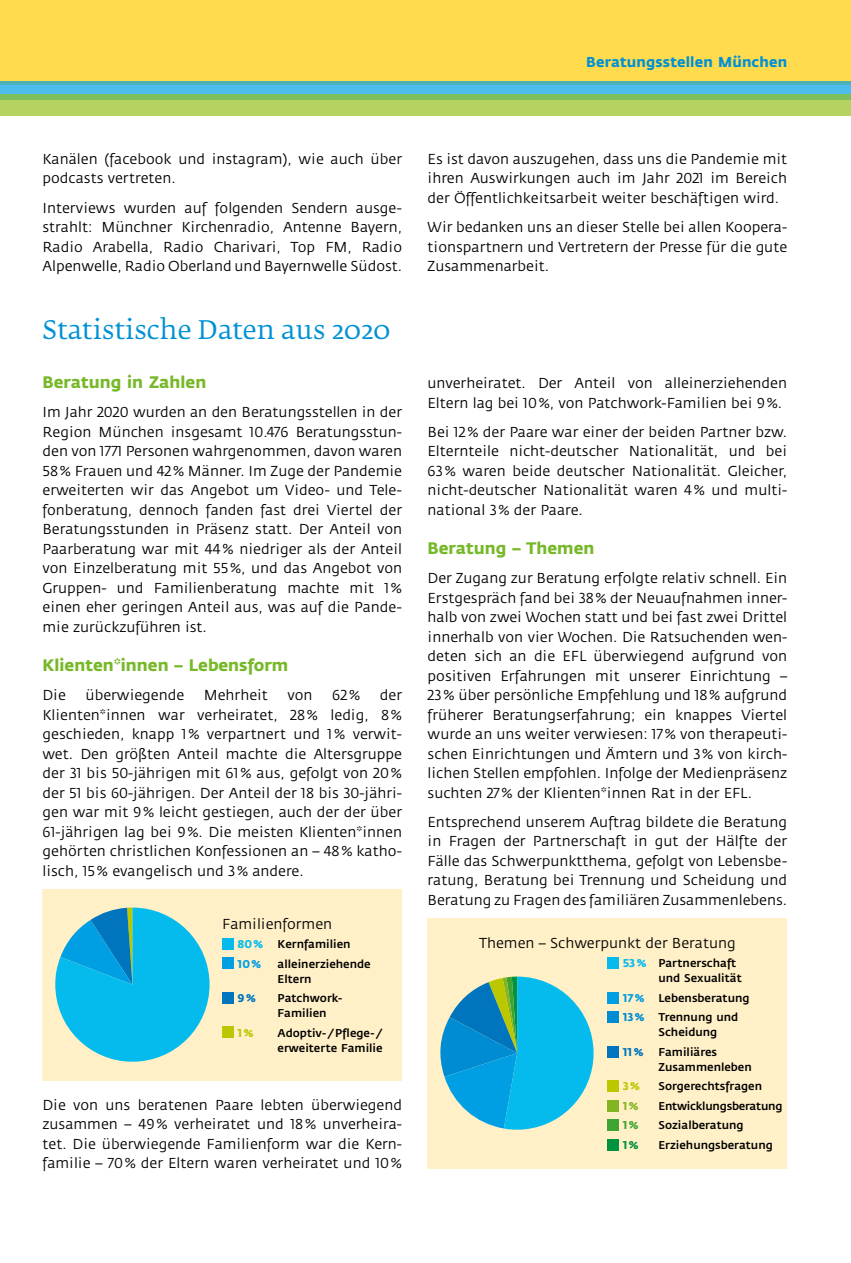
<style>
.page{position:relative;width:851px;height:1263px;background:#fff}
.page>*{position:absolute;margin:0;border:0;box-sizing:border-box;transform-origin:0 0}
.t1{font:25.5px "Fedra Serif B";color:#0091d4}
.t2{font:700 16.5px "Fedra Sans";color:#76b828}
.t3{font:14.25px/19.5px "Fedra Sans";color:#000;text-align:justify}
.t4{font:700 14.25px "Fedra Sans";letter-spacing:.01em;color:#0091d4}
.t5{font:500 11.25px/15px "Fedra Sans";color:#000}
.t6{font:500 11.25px "Fedra Sans";letter-spacing:-.02em;color:#000}
.t7{font:700 11.25px "Fedra Sans";color:#0075be}
.t8{font:700 11.25px "Fedra Sans";color:#bbc800}
.t9{font:700 11.25px "Fedra Sans";color:#05bbee}
.t10{font:700 11.25px "Fedra Sans";color:#009ee3}
.t11{font:700 11.25px "Fedra Sans";color:#81b622}
.t12{font:700 11.25px "Fedra Sans";color:#3da434}
.t13{font:700 11.25px "Fedra Sans";color:#00923e}
.s1{font-weight:700;color:#05bbee}
.s2{font-weight:700;color:#009ee3}
.s3{font-weight:700;color:#008cd3}
</style>
<div class="page">
<div style="left:43px;top:889px;width:359px;height:191px;background:#fff0c7"></div>
<svg style="left:55px;top:907px;width:154px;height:155px"></svg>
<div style="left:222px;top:938px;width:11px;height:11px;background:#05bbee"></div>
<div style="left:222px;top:957px;width:11px;height:12px;background:#009ee3"></div>
<div style="left:222px;top:992px;width:11px;height:11px;background:#0075be"></div>
<div style="left:222px;top:1026px;width:11px;height:12px;background:#bbc800"></div>
<div style="left:427px;top:918px;width:360px;height:250px;background:#fff0c7"></div>
<div style="left:607px;top:957px;width:11px;height:12px;background:#05bbee"></div>
<div style="left:607px;top:992px;width:11px;height:11px;background:#009ee3"></div>
<div style="left:607px;top:1011px;width:11px;height:12px;background:#008cd3"></div>
<div style="left:607px;top:1046px;width:11px;height:11px;background:#0075be"></div>
<div style="left:607px;top:1080px;width:11px;height:12px;background:#bbc800"></div>
<div style="left:607px;top:1100px;width:11px;height:11px;background:#81b622"></div>
<div style="left:607px;top:1119px;width:11px;height:12px;background:#3da434"></div>
<div style="left:607px;top:1139px;width:11px;height:11px;background:#00923e"></div>
<svg style="left:440px;top:976px;width:153px;height:154px"></svg>
<div style="left:0;top:0;width:850px;height:82px;background:#ffdb4d"></div>
<svg style="left:0;top:82px;width:850px;height:12px;background:#4db8de"></svg>
<svg style="left:0;top:94px;width:850px;height:22px;background:#a5cd5e"></svg>
<p class="t4" style="left:586px;top:54px;width:202px">Beratungsstellen München</p>
<p class="t3" style="left:43px;top:149px;width:361px">Kanälen (facebook und instagram), wie auch über podcasts vertreten.</p>
<p class="t3" style="left:43px;top:198px;width:361px">Interviews wurden auf folgenden Sendern ausge&shy;strahlt: Münchner Kirchenradio, Antenne Bayern, Radio Arabella, Radio Charivari, Top FM, Radio Alpenwelle, Radio Oberland und Bayernwelle Südost.</p>
<h1 class="t1" style="left:43px;top:316px;width:349px">Statistische Daten aus 2020</h1>
<p class="t2" style="left:43px;top:372px;width:165px">Beratung in Zahlen</p>
<p class="t3" style="left:43px;top:403px;width:361px">Im Jahr 2020 wurden an den Beratungsstellen in der Region München insgesamt 10.476 Beratungsstun&shy;den von 1771 Personen wahrgenommen, davon waren 58% Frauen und 42% Männer. Im Zuge der Pandemie erweiterten wir das Angebot um Video- und Tele&shy;fonberatung, dennoch fanden fast drei Viertel der Beratungsstunden in Präsenz statt. Der Anteil von Paarberatung war mit 44% niedriger als der Anteil von Einzelberatung mit 55%, und das Angebot von Gruppen- und Familienberatung machte mit 1% einen eher geringen Anteil aus, was auf die Pande&shy;mie zurückzuführen ist.</p>
<p class="t2" style="left:43px;top:655px;width:247px">Klienten*innen – Lebensform</p>
<p class="t3" style="left:43px;top:686px;width:25px">Die</p>
<p class="t3" style="left:85px;top:686px;width:100px">überwiegende</p>
<p class="t3" style="left:204px;top:686px;width:66px">Mehrheit</p>
<p class="t3" style="left:287px;top:686px;width:27px">von</p>
<p class="t3" style="left:332px;top:686px;width:30px">62%</p>
<p class="t3" style="left:43px;top:686px;width:361px;text-indent:337px">der Klienten*innen war verheiratet, 28% ledig, 8% geschieden, knapp 1% verpartnert und 1% verwit&shy;wet. Den größten Anteil machte die Altersgruppe der 31 bis 50-jährigen mit 61% aus, gefolgt von 20% der 51 bis 60-jährigen. Der Anteil der 18 bis 30-jähri&shy;gen war mit 9% leicht gestiegen, auch der der über 61-jährigen lag bei 9%. Die meisten Klienten*innen gehörten christlichen Konfessionen an – 48% katho&shy;lisch, 15% evangelisch und 3% andere.</p>
<p class="t3" style="left:222px;top:914px;width:111px">Familienformen</p>
<p class="t9" style="left:237px;top:937px;width:27px">80%</p>
<p class="t5" style="left:277px;top:937px;width:74px">Kernfamilien</p>
<p class="t10" style="left:237px;top:957px;width:25px">10%</p>
<p class="t5" style="left:277px;top:956px;width:95px">alleinerziehende<br>Eltern</p>
<p class="t7" style="left:237px;top:991px;width:20px">9%</p>
<p class="t5" style="left:277px;top:991px;width:66px">Patchwork-<br>Familien</p>
<p class="t8" style="left:237px;top:1026px;width:17px">1%</p>
<p class="t5" style="left:277px;top:1025px;width:106px">Adoptiv-/Pflege-/ erweiterte Familie</p>
<p class="t3" style="left:43px;top:1095px;width:361px">Die von uns beratenen Paare lebten überwiegend zusammen – 49% verheiratet und 18% unverheira&shy;tet. Die überwiegende Familienform war die Kern&shy;familie – 70% der Eltern waren verheiratet und 10%</p>
<p class="t3" style="left:427px;top:149px;width:361px">Es ist davon auszugehen, dass uns die Pandemie mit ihren Auswirkungen auch im Jahr 2021 im Bereich der Öffentlichkeitsarbeit weiter beschäftigen wird.</p>
<p class="t3" style="left:427px;top:218px;width:361px">Wir bedanken uns an dieser Stelle bei allen Koopera&shy;tionspartnern und Vertretern der Presse für die gute Zusammenarbeit.</p>
<p class="t3" style="left:427px;top:374px;width:361px">unverheiratet. Der Anteil von alleinerziehenden<br>Eltern lag bei 10%, von Patchwork-Familien bei 9%.</p>
<p class="t3" style="left:427px;top:422px;width:361px">Bei 12% der Paare war einer der beiden Partner bzw.<br>Elternteile nicht-deutscher Nationalität, und bei 63% waren beide deutscher Nationalität. Gleicher, nicht-deutscher Nationalität waren 4% und multi&shy;national 3% der Paare.</p>
<p class="t2" style="left:427px;top:538px;width:168px">Beratung – Themen</p>
<p class="t3" style="left:427px;top:569px;width:361px">Der Zugang zur Beratung erfolgte relativ schnell. Ein Erstgespräch fand bei 38% der Neuaufnahmen inner&shy;halb von zwei Wochen statt und bei fast zwei Drittel innerhalb von vier Wochen. Die Ratsuchenden wen&shy;deten sich an die EFL überwiegend aufgrund von positiven Erfahrungen mit unserer Einrichtung – 23% über persönliche Empfehlung und 18% aufgrund früherer Beratungserfahrung; ein knappes Viertel wurde an uns weiter verwiesen: 17% von therapeuti&shy;schen Einrichtungen und Ämtern und 3% von kirch&shy;lichen Stellen empfohlen. Infolge der Medienpräsenz suchten 27% der Klienten*innen Rat in der EFL.</p>
<p class="t3" style="left:427px;top:812px;width:361px">Entsprechend unserem Auftrag bildete die Beratung in Fragen der Partnerschaft in gut der Hälfte der Fälle das Schwerpunktthema, gefolgt von Lebensbe&shy;ratung, Beratung bei Trennung und Scheidung und Beratung zu Fragen des familiären Zusammenlebens.</p>
<p class="t3" style="left:479px;top:934px;width:258px">Themen – Schwerpunkt der Beratung</p>
<p class="t5" style="left:658px;top:956px;width:85px;text-indent:-36px"><span class="s1">53%</span> Partnerschaft und Sexualität</p>
<p class="t5" style="left:622px;top:988px;width:128px;line-height:19.5px"><span class="s2">17%</span> Lebensberatung<br><span class="s3">13%</span> Trennung und</p>
<p class="t5" style="left:658px;top:1025px;width:60px">Scheidung</p>
<p class="t7" style="left:622px;top:1045px;width:22px">11%</p>
<p class="t5" style="left:658px;top:1045px;width:95px">Familiäres<br>Zusammenleben</p>
<p class="t8" style="left:622px;top:1079px;width:19px">3%</p>
<p class="t5" style="left:658px;top:1079px;width:105px">Sorgerechtsfragen</p>
<p class="t11" style="left:622px;top:1099px;width:17px">1%</p>
<p class="t6" style="left:658px;top:1099px;width:125px">Entwicklungsberatung</p>
<p class="t12" style="left:622px;top:1118px;width:17px">1%</p>
<p class="t5" style="left:658px;top:1118px;width:87px">Sozialberatung</p>
<p class="t13" style="left:622px;top:1138px;width:17px">1%</p>
<p class="t5" style="left:658px;top:1138px;width:116px">Erziehungsberatung</p>
</div>
